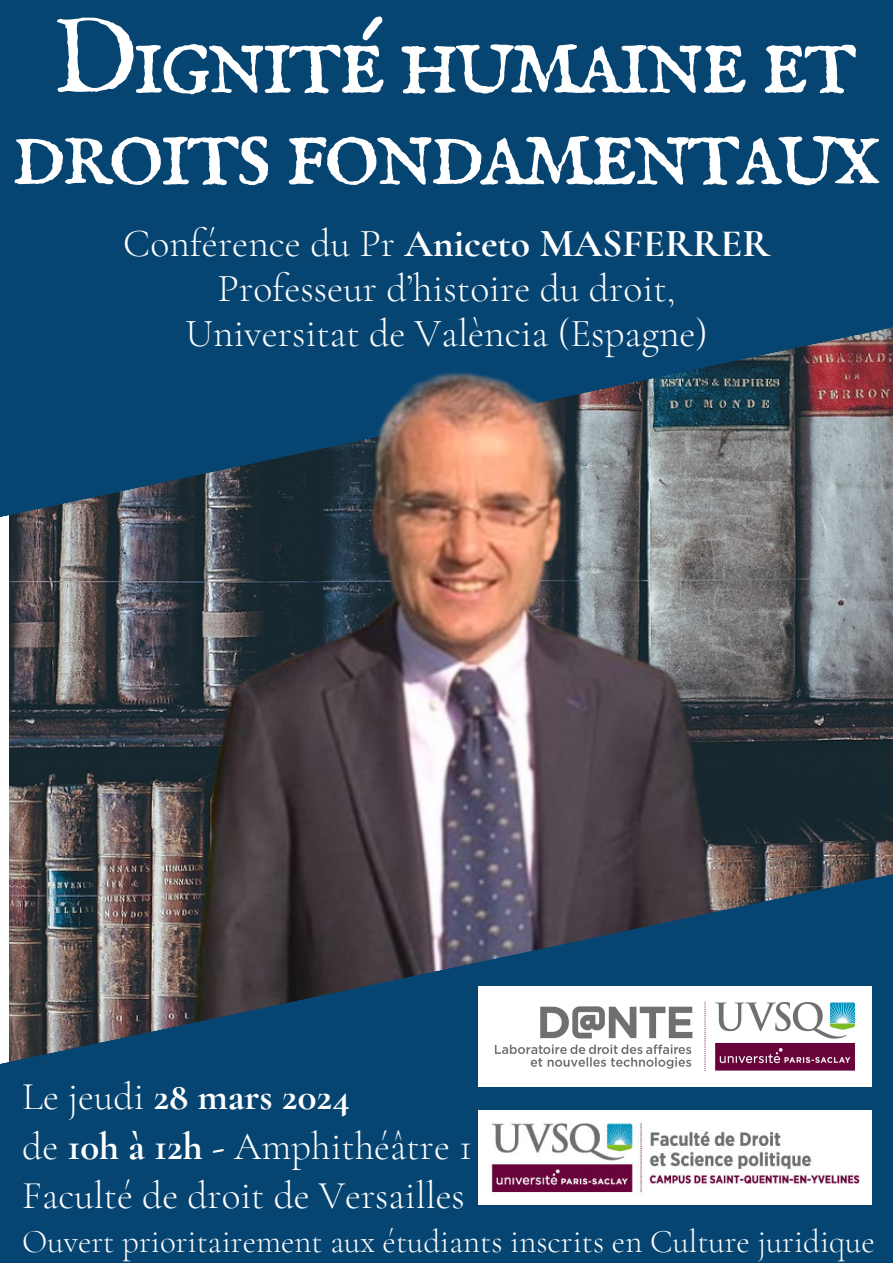
<style>
.page{position:relative;width:893px;height:1263px;background:#fff}
.page>*{position:absolute;margin:0;border:0;box-sizing:border-box;transform-origin:0 0}
.t1{font:107.02px/91.7px "IM FELL English SC";letter-spacing:-.055em;color:#fff;text-align:center}
.t2{font:300 39.67px/44.8px "Cormorant Garamond";color:#fff;text-align:center}
.t3{font:300 39.22px "Cormorant Garamond";color:#fff}
.t4{font:700 39.22px "Cormorant Garamond";color:#fff}
.t5{font:300 33px "Cormorant Garamond";color:#fff}
.s1{font-weight:700}
.s2{font-weight:300}
</style>
<div class="page">
<div style="left:0;top:0;width:893px;height:362px;background:#064572"></div>
<img style="left:0;top:362px;width:893px;height:473px">
<svg style="left:0;top:835px;width:893px;height:428px;background:#284b67"></svg>
<img style="left:478px;top:987px;width:393px;height:99px">
<img style="left:478px;top:1110px;width:393px;height:94px">
<p class="t1" style="left:11px;top:18px;width:872px">Dignité humaine et droits fondamentaux</p>
<p class="t2" style="left:123px;top:221px;width:648px">Conférence du Pr <span class="s1">Aniceto MASFERRER<br></span>Professeur d’histoire du droit,<br>Universitat de València (Espagne)</p>
<p class="t4" style="left:22px;top:1073px;width:329px"><span class="s2">Le jeudi</span> 28 mars 2024</p>
<p class="t3" style="left:22px;top:1122px;width:451px">de <span class="s1">10h à 12h -</span> Amphithéâtre 1</p>
<p class="t3" style="left:22px;top:1172px;width:444px">Faculté de droit de Versailles</p>
<p class="t5" style="left:22px;top:1221px;width:854px">Ouvert prioritairement aux étudiants inscrits en Culture juridique</p>
</div>
